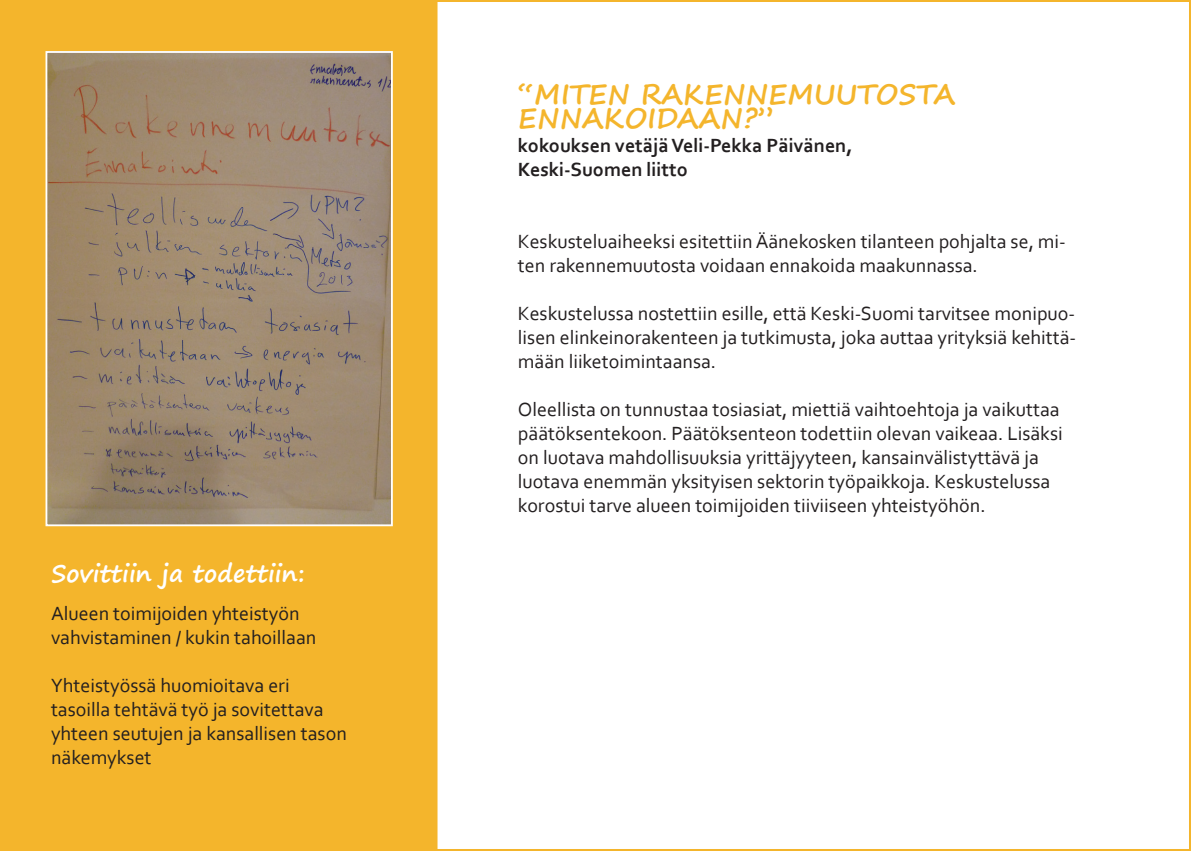
<style>
.page{position:relative;width:1191px;height:851px;background:#fff}
.page>*{position:absolute;margin:0;border:0;box-sizing:border-box;transform-origin:0 0}
.t1{font:700 28px/24px "Segoe Print";color:#f4b52c}
.t2{font:700 24px "Segoe Print";color:#fff}
.t3{font:20px/24px "Corbel";color:#231f20}
.t4{font:700 20px/24px "Corbel";color:#231f20}
</style>
<div class="page">
<svg style="left:1190px;top:0;width:1px;height:850px"></svg>
<div style="left:0;top:0;width:437px;height:850px;background:#f4b52c"></div>
<img style="left:48px;top:54px;width:342px;height:469px">
<div style="left:45px;top:51px;width:348px;height:475px;border:2px solid #fff"></div>
<p class="t2" style="left:51px;top:551px;width:255px">Sovittiin ja todettiin:</p>
<p class="t3" style="left:51px;top:601px;width:267px">Alueen toimijoiden yhteistyön vahvistaminen / kukin tahoillaan</p>
<p class="t3" style="left:51px;top:673px;width:297px">Yhteistyössä huomioitava eri tasoilla tehtävä työ ja sovitettava yhteen seutujen ja kansallisen tason näkemykset</p>
<h1 class="t1" style="left:518px;top:81px;width:439px">“MITEN RAKENNEMUUTOSTA<br>ENNAKOIDAAN?”</h1>
<p class="t4" style="left:518px;top:133px;width:336px">kokouksen vetäjä Veli-Pekka Päivänen,<br>Keski-Suomen liitto</p>
<p class="t3" style="left:518px;top:229px;width:549px">Keskusteluaiheeksi esitettiin Äänekosken tilanteen pohjalta se, mi&shy;ten rakennemuutosta voidaan ennakoida maakunnassa.</p>
<p class="t3" style="left:518px;top:301px;width:560px;text-align:justify">Keskustelussa nostettiin esille, että Keski-Suomi tarvitsee monipuo&shy;lisen elinkeinorakenteen ja tutkimusta, joka auttaa yrityksiä kehittä&shy;mään liiketoimintaansa.</p>
<p class="t3" style="left:518px;top:397px;width:546px">Oleellista on tunnustaa tosiasiat, miettiä vaihtoehtoja ja vaikuttaa päätöksentekoon. Päätöksenteon todettiin olevan vaikeaa. Lisäksi on luotava mahdollisuuksia yrittäjyyteen, kansainvälistyttävä ja luotava enemmän yksityisen sektorin työpaikkoja. Keskustelussa korostui tarve alueen toimijoiden tiiviiseen yhteistyöhön.</p>
</div>
